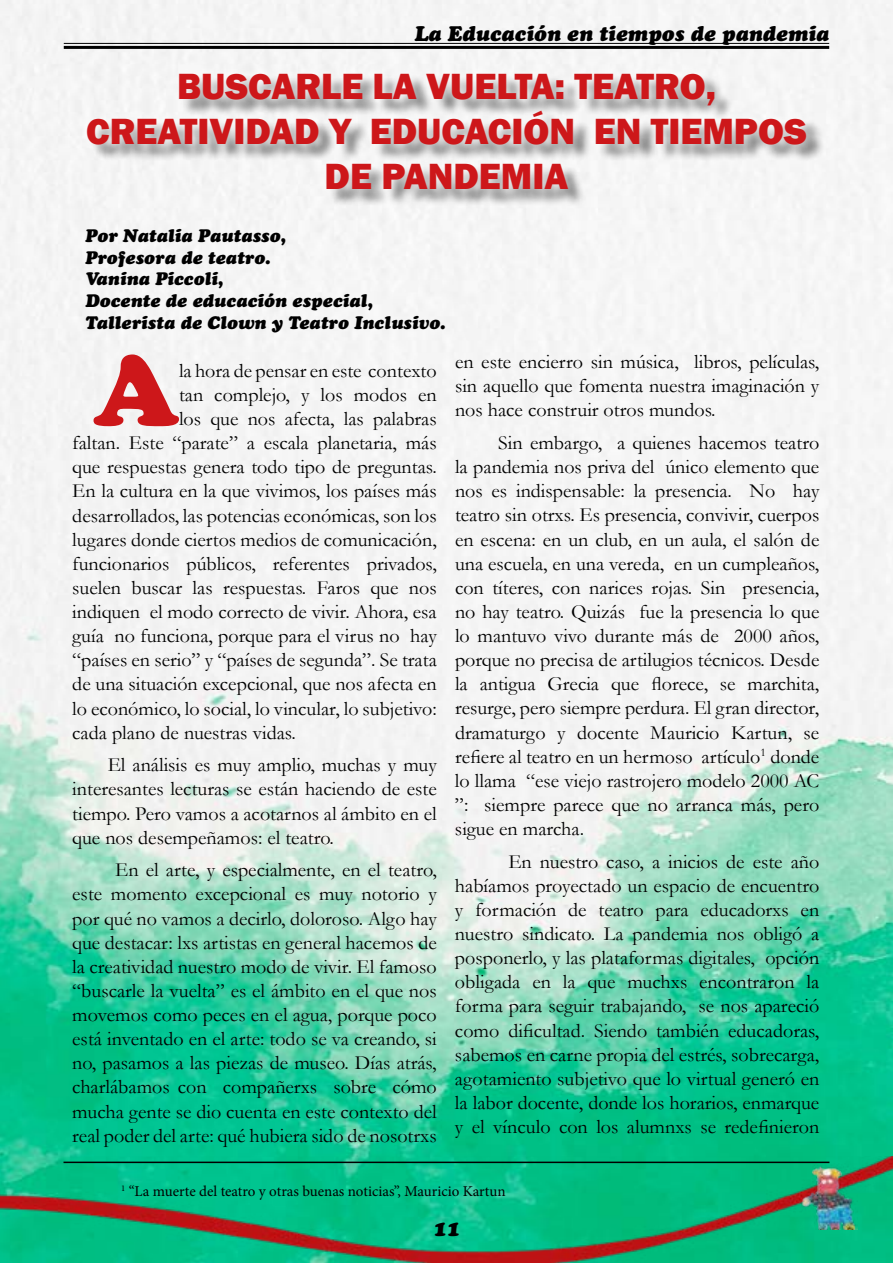
<style>
.page{position:relative;width:893px;height:1263px;background:#fff}
.page>*{position:absolute;margin:0;border:0;box-sizing:border-box;transform-origin:0 0}
.t1{font:98.4px "Cooper Black Std";color:#cd171a}
.t2{font:800 37.5px/45px "Franklin Gothic";color:#cd171a;text-align:center}
.t3{font:italic 22.5px "Cooper Black Std";color:#000}
.t4{font:italic 21px "Cooper Black Std";color:#000}
.t5{font:20.1px/24.2px "Garamond";color:#000;text-align:justify}
.t6{font:italic 18px/21.6px "Cooper Black Std";color:#000}
.t7{font:15px "Minion Pro";color:#000}
</style>
<div class="page">
<img style="left:0;top:0;width:893px;height:1157px">
<img style="left:0;top:1157px;width:893px;height:106px">
<hr style="left:64px;top:43px;width:765px;height:1px;background:#000">
<hr style="left:64px;top:46px;width:765px;height:3px;background:#000">
<img style="left:801px;top:1163px;width:57px;height:67px">
<div style="left:90px;top:74px;width:735px;height:132px;background:#000;opacity:.5"></div>
<div style="left:78px;top:63px;width:737px;height:135px;background:#fff;opacity:.75"></div>
<hr style="left:64px;top:1161px;width:765px;height:2px;background:#000">
<p class="t4" style="left:414px;top:21px;width:416px">La Educación en tiempos de pandemia</p>
<h2 class="t2" style="left:86px;top:63px;width:722px">BUSCARLE LA VUELTA: TEATRO,<br>CREATIVIDAD Y EDUCACIÓN EN TIEMPOS<br>DE PANDEMIA</h2>
<p class="t6" style="left:85px;top:225px;width:362px">Por Natalia Pautasso,<br>Profesora de teatro.<br>Vanina Piccoli,<br>Docente de educación especial,<br>Tallerista de Clown y Teatro Inclusivo.</p>
<h1 class="t1" style="left:94px;top:331px;width:87px">A</h1>
<p class="t5" style="left:179px;top:358px;width:259px">la hora de pensar en este contexto</p>
<p class="t5" style="left:179px;top:382px;width:259px">tan complejo, y los modos en</p>
<p class="t5" style="left:179px;top:406px;width:259px">los que nos afecta, las palabras</p>
<p class="t5" style="left:72px;top:430px;width:366px">faltan. Este “parate” a escala planetaria, más</p>
<p class="t5" style="left:72px;top:454px;width:366px">que respuestas genera todo tipo de preguntas.</p>
<p class="t5" style="left:72px;top:479px;width:366px">En la cultura en la que vivimos, los países más</p>
<p class="t5" style="left:72px;top:503px;width:366px">desarrollados, las potencias económicas, son los</p>
<p class="t5" style="left:72px;top:527px;width:366px">lugares donde ciertos medios de comunicación,</p>
<p class="t5" style="left:72px;top:551px;width:366px">funcionarios públicos, referentes privados,</p>
<p class="t5" style="left:72px;top:575px;width:366px">suelen buscar las respuestas. Faros que nos</p>
<p class="t5" style="left:72px;top:599px;width:366px">indiquen el modo correcto de vivir. Ahora, esa</p>
<p class="t5" style="left:72px;top:623px;width:366px">guía no funciona, porque para el virus no hay</p>
<p class="t5" style="left:72px;top:647px;width:366px">“países en serio” y “países de segunda”. Se trata</p>
<p class="t5" style="left:72px;top:671px;width:366px">de una situación excepcional, que nos afecta en</p>
<p class="t5" style="left:72px;top:696px;width:366px">lo económico, lo social, lo vincular, lo subjetivo:</p>
<p class="t5" style="left:72px;top:720px;width:225px">cada plano de nuestras vidas.</p>
<p class="t5" style="left:72px;top:752px;width:366px;text-indent:35px">El análisis es muy amplio, muchas y muy interesantes lecturas se están haciendo de este tiempo. Pero vamos a acotarnos al ámbito en el que nos desempeñamos: el teatro.</p>
<p class="t5" style="left:72px;top:857px;width:366px;text-indent:43px">En el arte, y especialmente, en el teatro, este momento excepcional es muy notorio y por qué no vamos a decirlo, doloroso. Algo hay que destacar: lxs artistas en general hacemos de la creatividad nuestro modo de vivir. El famoso “buscarle la vuelta” es el ámbito en el que nos movemos como peces en el agua, porque poco está inventado en el arte: todo se va creando, si no, pasamos a las piezas de museo. Días atrás, charlábamos con compañerxs sobre cómo mucha gente se dio cuenta en este contexto del real poder del arte: qué hubiera sido de nosotrxs</p>
<p class="t5" style="left:455px;top:349px;width:366px">en este encierro sin música, libros, películas, sin aquello que fomenta nuestra imaginación y nos hace construir otros mundos.</p>
<p class="t5" style="left:455px;top:430px;width:366px;text-indent:43px">Sin embargo, a quienes hacemos teatro la pandemia nos priva del único elemento que nos es indispensable: la presencia. No hay teatro sin otrxs. Es presencia, convivir, cuerpos en escena: en un club, en un aula, el salón de una escuela, en una vereda, en un cumpleaños, con títeres, con narices rojas. Sin presencia, no hay teatro. Quizás fue la presencia lo que lo mantuvo vivo durante más de 2000 años, porque no precisa de artilugios técnicos. Desde la antigua Grecia que florece, se marchita, resurge, pero siempre perdura. El gran director, dramaturgo y docente Mauricio Kartun, se refiere al teatro en un hermoso artículo<sup>1</sup> donde lo llama “ese viejo rastrojero modelo 2000 AC ”: siempre parece que no arranca más, pero sigue en marcha.</p>
<p class="t5" style="left:455px;top:849px;width:366px;text-indent:53px">En nuestro caso, a inicios de este año habíamos proyectado un espacio de encuentro y formación de teatro para educadorxs en nuestro sindicato. La pandemia nos obligó a posponerlo, y las plataformas digitales, opción obligada en la que muchxs encontraron la forma para seguir trabajando, se nos apareció como dificultad. Siendo también educadoras, sabemos en carne propia del estrés, sobrecarga, agotamiento subjetivo que lo virtual generó en la labor docente, donde los horarios, enmarque y el vínculo con los alumnxs se redefinieron</p>
<p class="t7" style="left:121px;top:1181px;width:386px"><sup>1</sup> “La muerte del teatro y otras buenas noticias”, Mauricio Kartun</p>
<p class="t3" style="left:433px;top:1214px;width:28px">11</p>
</div>
